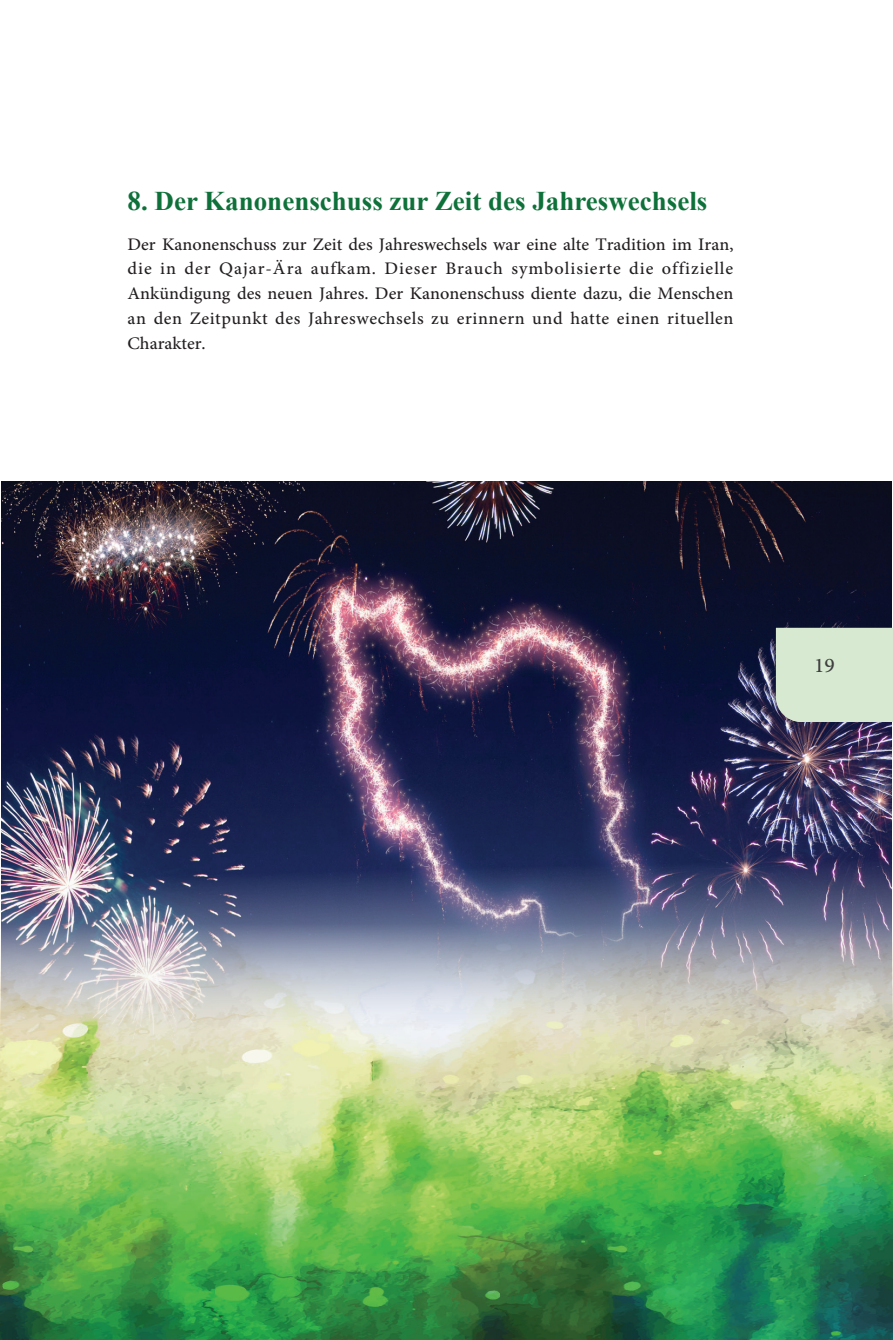
<style>
.page{position:relative;width:893px;height:1340px;background:#fff}
.page>*{position:absolute;margin:0;border:0;box-sizing:border-box;transform-origin:0 0}
.t1{font:29.25px "Adobe Arabic";color:#3e3e3f}
.t2{font:700 27px "Times New Roman";color:#0f713a}
.t3{font:24.75px/24.8px "Adobe Arabic";letter-spacing:.025em;color:#231f20;text-align:justify}
</style>
<div class="page">
<img style="left:0;top:842px;width:893px;height:497px">
<img style="left:2px;top:482px;width:889px;height:589px">
<div style="left:776px;top:628px;width:117px;height:94px;background:#d8e9d2"></div>
<p class="t2" style="left:128px;top:181px;width:581px">8. Der Kanonenschuss zur Zeit des Jahreswechsels</p>
<p class="t3" style="left:128px;top:229px;width:607px">Der Kanonenschuss zur Zeit des Jahreswechsels war eine alte Tradition im Iran, die in der Qajar-Ära aufkam. Dieser Brauch symbolisierte die offizielle Ankündigung des neuen Jahres. Der Kanonenschuss diente dazu, die Menschen an den Zeitpunkt des Jahreswechsels zu erinnern und hatte einen rituellen Charakter.</p>
<p class="t1" style="left:814px;top:645px;width:22px">19</p>
</div>
